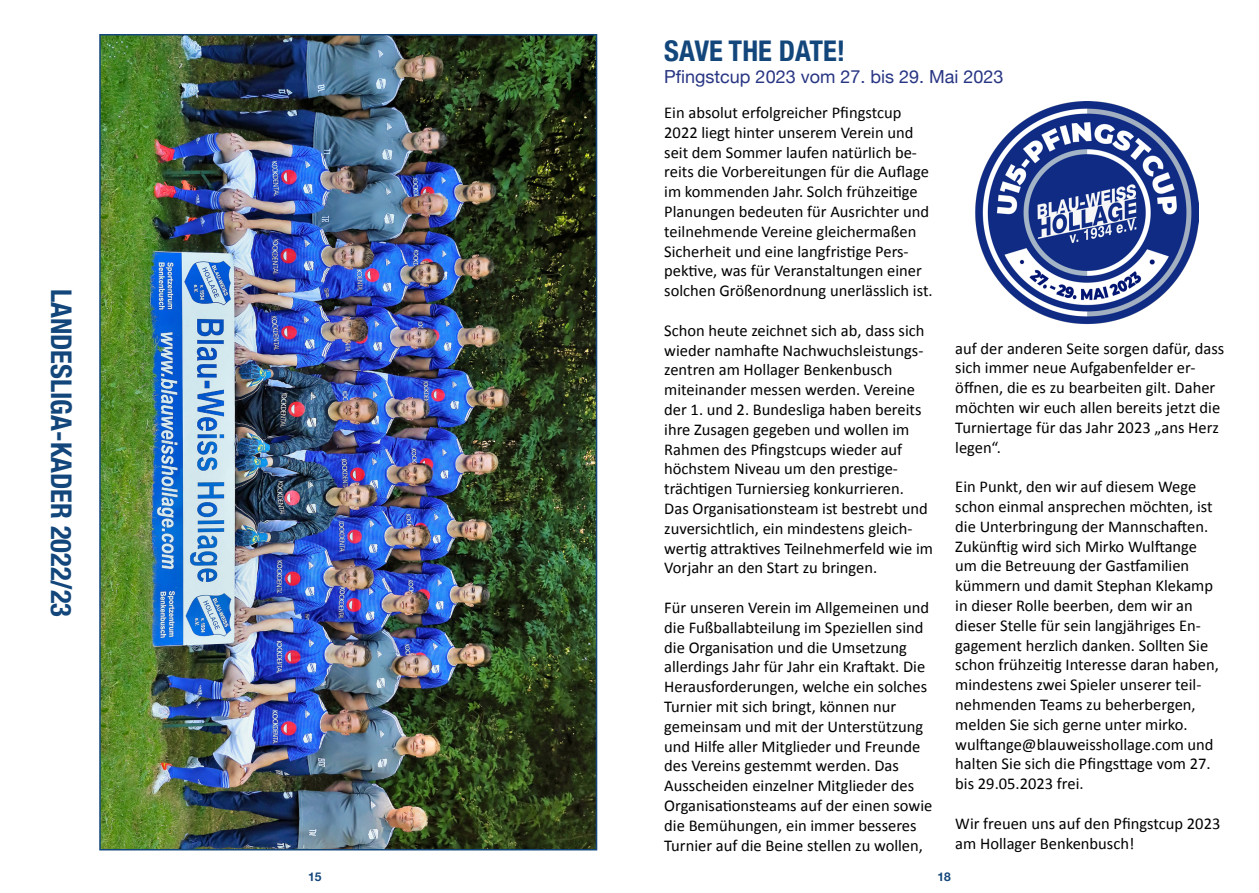
<style>
.page{position:relative;width:1259px;height:893px;background:#fff}
.page>*{position:absolute;margin:0;border:0;box-sizing:border-box;transform-origin:0 0}
.t1{font:700 condensed 28.5px "Helvetica Neue";color:#13477c}
.t2{font:18px "Helvetica Neue";color:#283583}
.t3{font:16.5px/19.8px "Calibri";color:#000}
.t4{font:700 12px "Helvetica Neue";color:#16477c}
.t5{font:700 12px "Helvetica Neue";color:#13477c}
</style>
<div class="page">
<img style="left:102px;top:37px;width:492px;height:810px">
<img style="left:975px;top:101px;width:223px;height:223px">
<h1 class="t1" style="left:85px;top:289px;width:330px;rotate:90deg">LANDESLIGA-KADER 2022/23</h1>
<h1 class="t1" style="left:664px;top:27px;width:182px">SAVE THE DATE!</h1>
<p class="t2" style="left:664px;top:64px;width:341px">Pfingstcup 2023 vom 27. bis 29. Mai 2023</p>
<p class="t3" style="left:664px;top:102px;width:270px">Ein absolut erfolgreicher Pfingstcup 2022 liegt hinter unserem Verein und seit dem Sommer laufen natürlich be&shy;reits die Vorbereitungen für die Auflage im kommenden Jahr. Solch frühzeitige Planungen bedeuten für Ausrichter und teilnehmende Vereine gleichermaßen Sicherheit und eine langfristige Pers&shy;pektive, was für Veranstaltungen einer solchen Größenordnung unerlässlich ist.</p>
<p class="t3" style="left:664px;top:320px;width:270px">Schon heute zeichnet sich ab, dass sich wieder namhafte Nachwuchsleistungs&shy;zentren am Hollager Benkenbusch miteinander messen werden. Vereine der 1. und 2. Bundesliga haben bereits ihre Zusagen gegeben und wollen im Rahmen des Pfingstcups wieder auf höchstem Niveau um den prestige&shy;trächtigen Turniersieg konkurrieren.<br>Das Organisationsteam ist bestrebt und zuversichtlich, ein mindestens gleich&shy;wertig attraktives Teilnehmerfeld wie im Vorjahr an den Start zu bringen.</p>
<p class="t3" style="left:664px;top:597px;width:269px">Für unseren Verein im Allgemeinen und die Fußballabteilung im Speziellen sind die Organisation und die Umsetzung allerdings Jahr für Jahr ein Kraftakt. Die Herausforderungen, welche ein solches Turnier mit sich bringt, können nur gemeinsam und mit der Unterstützung und Hilfe aller Mitglieder und Freunde des Vereins gestemmt werden. Das Ausscheiden einzelner Mitglieder des Organisationsteams auf der einen sowie die Bemühungen, ein immer besseres Turnier auf die Beine stellen zu wollen,</p>
<p class="t3" style="left:955px;top:337px;width:270px">auf der anderen Seite sorgen dafür, dass sich immer neue Aufgabenfelder er&shy;öffnen, die es zu bearbeiten gilt. Daher möchten wir euch allen bereits jetzt die Turniertage für das Jahr 2023 „ans Herz legen“.</p>
<p class="t3" style="left:955px;top:476px;width:265px">Ein Punkt, den wir auf diesem Wege schon einmal ansprechen möchten, ist die Unterbringung der Mannschaften.<br>Zukünftig wird sich Mirko Wulftange um die Betreuung der Gastfamilien kümmern und damit Stephan Klekamp in dieser Rolle beerben, dem wir an dieser Stelle für sein langjähriges En&shy;gagement herzlich danken. Sollten Sie schon frühzeitig Interesse daran haben, mindestens zwei Spieler unserer teil&shy;nehmenden Teams zu beherbergen, melden Sie sich gerne unter mirko. wulftange@blauweisshollage.com und halten Sie sich die Pfingsttage vom 27. bis 29.05.2023 frei.</p>
<p class="t3" style="left:955px;top:813px;width:267px">Wir freuen uns auf den Pfingstcup 2023 am Hollager Benkenbusch!</p>
<p class="t4" style="left:308px;top:867px;width:15px">15</p>
<p class="t5" style="left:937px;top:867px;width:15px">18</p>
</div>
